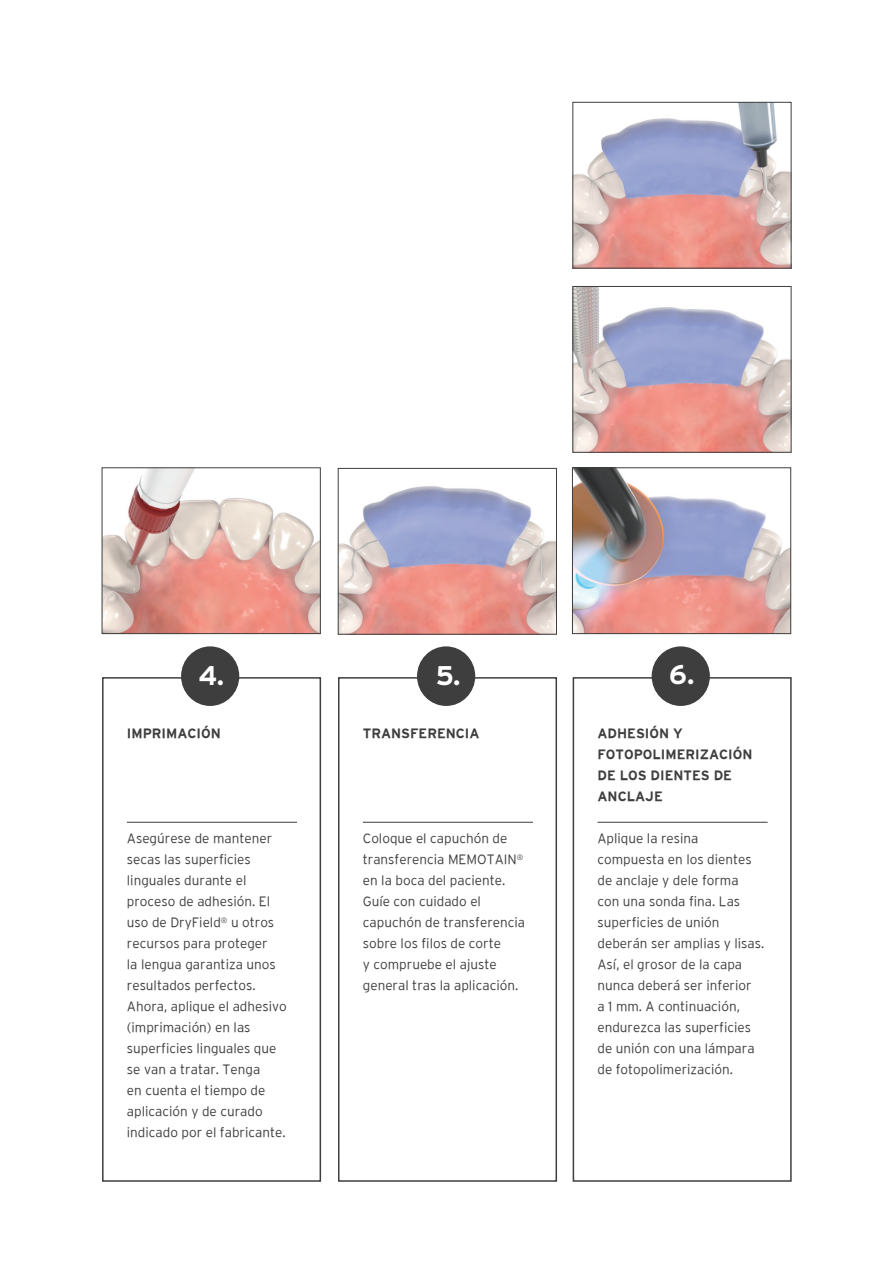
<style>
.page{position:relative;width:893px;height:1263px;background:#fff}
.page>*{position:absolute;margin:0;border:0;box-sizing:border-box;transform-origin:0 0}
._01_HL{font:700 27px "Interstate";color:#fff}
._01_HL-2{font:300 13.5px/21px "Interstate";color:#3e3e3f}
._01_HL-3{font:700 13.5px/21px "Interstate";color:#3e3e3f}
</style>
<div class="page">
<img style="left:340px;top:486px;width:215px;height:146px">
<div style="left:338px;top:468px;width:219px;height:166px;border:1px solid #3e3e3f"></div>
<img style="left:104px;top:470px;width:215px;height:162px">
<div style="left:102px;top:468px;width:219px;height:166px;border:1px solid #3e3e3f"></div>
<div style="left:102px;top:677px;width:219px;height:505px;border:2px solid #3e3e3f"></div>
<div style="left:338px;top:677px;width:219px;height:505px;border:2px solid #3e3e3f"></div>
<div style="left:573px;top:677px;width:219px;height:505px;border:2px solid #3e3e3f"></div>
<img style="left:575px;top:288px;width:214px;height:162px">
<img style="left:574px;top:470px;width:215px;height:162px">
<div style="left:572px;top:468px;width:219px;height:166px;border:1px solid #3e3e3f"></div>
<img style="left:575px;top:104px;width:214px;height:162px">
<hr style="left:127px;top:822px;width:170px;height:1px;background:#3e3e3f">
<hr style="left:363px;top:822px;width:170px;height:1px;background:#3e3e3f">
<hr style="left:597px;top:822px;width:171px;height:1px;background:#3e3e3f">
<div style="left:181px;top:646px;width:58px;height:60px;background:#3e3e3f;border-radius:50%"></div>
<div style="left:417px;top:646px;width:58px;height:60px;background:#3e3e3f;border-radius:50%"></div>
<div style="left:652px;top:646px;width:58px;height:60px;background:#3e3e3f;border-radius:50%"></div>
<p class="_01_HL" style="left:198px;top:660px;width:27px">4.</p>
<p class="_01_HL" style="left:436px;top:660px;width:26px">5.</p>
<p class="_01_HL" style="left:669px;top:659px;width:27px">6.</p>
<p class="_01_HL-3" style="left:127px;top:723px;width:96px">IMPRIMACIÓN</p>
<p class="_01_HL-2" style="left:127px;top:828px;width:161px">Asegúrese de mantener secas las superficies linguales durante el proceso de adhesión. El uso de DryField<sup>®</sup> u otros recursos para proteger<br>la lengua garantiza unos resultados perfectos.<br>Ahora, aplique el adhesivo (imprimación) en las superficies linguales que se van a tratar. Tenga<br>en cuenta el tiempo de aplicación y de curado indicado por el fabricante.</p>
<p class="_01_HL-3" style="left:363px;top:723px;width:118px">TRANSFERENCIA</p>
<p class="_01_HL-2" style="left:363px;top:828px;width:164px">Coloque el capuchón de transferencia MEMOTAIN<sup>® </sup>en la boca del paciente.<br>Guíe con cuidado el capuchón de transferencia sobre los filos de corte<br>y compruebe el ajuste general tras la aplicación.</p>
<p class="_01_HL-3" style="left:597px;top:723px;width:157px">ADHESIÓN Y<br>FOTOPOLIMERIZACIÓN<br>DE LOS DIENTES DE<br>ANCLAJE</p>
<p class="_01_HL-2" style="left:597px;top:828px;width:168px">Aplique la resina compuesta en los dientes de anclaje y dele forma<br>con una sonda fina. Las superficies de unión deberán ser amplias y lisas.<br>Así, el grosor de la capa nunca deberá ser inferior<br>a 1 mm. A continuación, endurezca las superficies de unión con una lámpara de fotopolimerización.</p>
</div>
